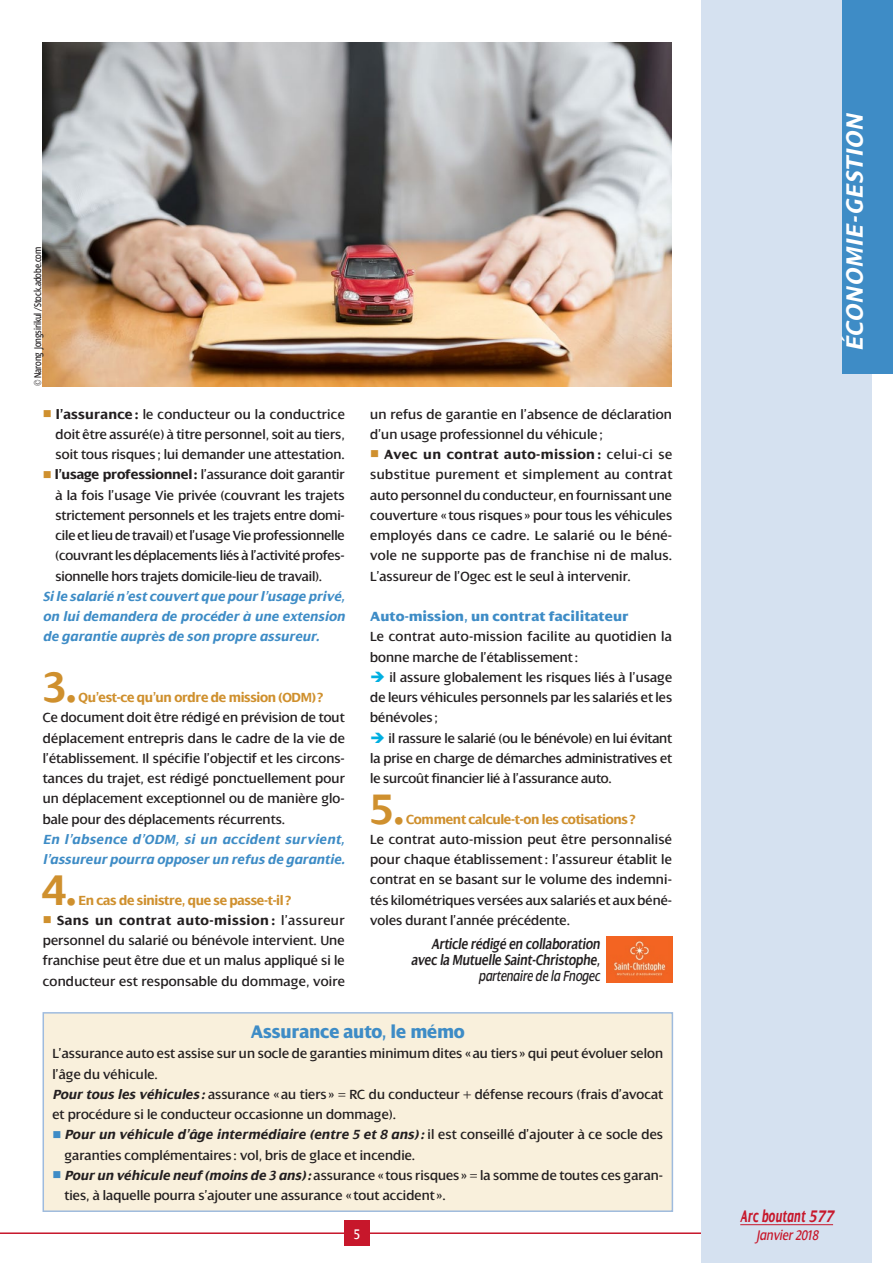
<style>
.page{position:relative;width:893px;height:1263px;background:#fff}
.page>*{position:absolute;margin:0;border:0;box-sizing:border-box;transform-origin:0 0}
.t1{font:700 45.9px "Dialog";color:#cf902e;scale:.96 1}
.t2{font:italic 700 25.5px "Dialog";color:#fff}
.t3{font:800 19.5px "Dialog";letter-spacing:-.01em;color:#3e8cc6;scale:.9 1}
.t4{font:italic 700 18px "Dialog";letter-spacing:.02em;color:#c7172b;scale:.65 1}
.t5{font:600 15.75px/15.8px "Dialog";color:#231f20;text-align:right;scale:.8 1}
.t6{font:italic 15.75px "Dialog";color:#231f20;scale:.8 1}
.t7{font:italic 15px "Dialog";color:#c7172b;scale:.85 1}
.t8{font:15px "Dialog";color:#fff;scale:.85 1}
.t9{font:14.25px/20.2px "Dialog";color:#231f20;text-align:justify}
.t10{font:italic 700 14.25px/20.2px "Dialog";color:#3e8cc6;text-align:justify}
.t11{font:700 14.25px "Dialog";letter-spacing:-.025em;color:#cf902e;scale:.96 1}
.t12{font:800 14.25px "Dialog";color:#3e8cc6}
.t13{font:10.5px "Dialog";letter-spacing:-.01em;color:#231f20;scale:.8 1}
.s1{color:#cf902e}
.s2{font-weight:700}
.s3{color:#00afe1}
.s4{font-weight:700;font-style:italic}
.s5{color:#3e8cc6}
</style>
<div class="page">
<hr style="left:0;top:1232px;width:702px;height:2px;background:#c7172b">
<div style="left:702px;top:0;width:170px;height:1263px;background:#d5e1f0"></div>
<div style="left:344px;top:1220px;width:26px;height:26px;background:#c7172b"></div>
<div style="left:842px;top:0;width:51px;height:374px;background:#3e8cc6"></div>
<hr style="left:740px;top:1224px;width:93px;height:1px;background:#c7172b">
<img style="left:606px;top:936px;width:66px;height:46px">
<div style="left:43px;top:1013px;width:629px;height:198px;background:#f9f0dc"></div>
<div style="left:43px;top:1012px;width:630px;height:200px;border:2px solid #9ebbde"></div>
<img style="left:43px;top:42px;width:629px;height:344px">
<p class="t13" style="left:32px;top:386px;width:176px;rotate:-90deg">© Narong Jongsirikul /Stock.adobe.com</p>
<p class="t9" style="left:56px;top:404px;width:291px;text-indent:-13px"><span class="s1">■</span> <span class="s2">l’assurance :</span> le conducteur ou la conductrice doit être assuré(e) à titre personnel, soit au tiers, soit tous risques ; lui demander une attestation.</p>
<p class="t9" style="left:56px;top:465px;width:291px;text-indent:-13px"><span class="s1">■</span> <span class="s2">l’usage professionnel:</span> l’assurance doit garantir à la fois l’usage Vie privée (couvrant les trajets strictement personnels et les trajets entre domi&shy;cile et lieu de travail) et l’usage Vie professionnelle (couvrant les déplacements liés à l’activité profes&shy;sionnelle hors trajets domicile-lieu de travail).</p>
<p class="t10" style="left:43px;top:586px;width:303px">Si le salarié n’est couvert que pour l’usage privé, on lui demandera de procéder à une extension de garantie auprès de son propre assureur.</p>
<h1 class="t1" style="left:43px;top:662px;width:37px">3.</h1>
<p class="t11" style="left:79px;top:690px;width:257px">Qu’est-ce qu’un ordre de mission (ODM)?</p>
<p class="t9" style="left:43px;top:708px;width:303px">Ce document doit être rédigé en prévision de tout déplacement entrepris dans le cadre de la vie de l’établissement. Il spécifie l’objectif et les circons&shy;tances du trajet, est rédigé ponctuellement pour un déplacement exceptionnel ou de manière glo&shy;bale pour des déplacements récurrents.</p>
<p class="t10" style="left:43px;top:829px;width:303px">En l’absence d’ODM, si un accident survient, l’assureur pourra opposer un refus de garantie.</p>
<h1 class="t1" style="left:43px;top:865px;width:37px">4.</h1>
<p class="t11" style="left:79px;top:892px;width:223px">En cas de sinistre, que se passe-t-il?</p>
<p class="t9" style="left:43px;top:910px;width:304px"><span class="s1">■</span> <span class="s2">Sans un contrat auto-mission :</span> l’assureur personnel du salarié ou bénévole intervient. Une franchise peut être due et un malus appliqué si le conducteur est responsable du dommage, voire</p>
<p class="t9" style="left:370px;top:404px;width:303px">un refus de garantie en l’absence de déclaration d’un usage professionnel du véhicule ;</p>
<p class="t9" style="left:370px;top:444px;width:304px"><span class="s1">■</span> <span class="s2">Avec un contrat auto-mission :</span> celui-ci se substitue purement et simplement au contrat auto personnel du conducteur, en fournissant une couverture « tous risques » pour tous les véhicules employés dans ce cadre. Le salarié ou le béné&shy;vole ne supporte pas de franchise ni de malus.<br>L’assureur de l’Ogec est le seul à intervenir.</p>
<p class="t12" style="left:370px;top:609px;width:260px">Auto-mission, un contrat facilitateur</p>
<p class="t9" style="left:370px;top:627px;width:303px">Le contrat auto-mission facilite au quotidien la bonne marche de l’établissement:</p>
<p class="t9" style="left:370px;top:667px;width:304px"><span class="s3">➔</span> il assure globalement les risques liés à l’usage de leurs véhicules personnels par les salariés et les bénévoles ;</p>
<p class="t9" style="left:370px;top:728px;width:303px"><span class="s3">➔</span> il rassure le salarié (ou le bénévole) en lui évitant la prise en charge de démarches administratives et le surcoût financier lié à l’assurance auto.</p>
<h1 class="t1" style="left:370px;top:784px;width:37px">5.</h1>
<p class="t11" style="left:406px;top:811px;width:241px">Comment calcule-t-on les cotisations?</p>
<p class="t9" style="left:370px;top:829px;width:303px">Le contrat auto-mission peut être personnalisé pour chaque établissement: l’assureur établit le contrat en se basant sur le volume des indemni&shy;tés kilométriques versées aux salariés et aux béné&shy;voles durant l’année précédente.</p>
<p class="t5" style="left:411px;top:936px;width:241px">Article rédigé en collaboration avec la Mutuelle Saint-Christophe,</p>
<p class="t6" style="left:479px;top:967px;width:153px">partenaire de la Fnogec</p>
<h3 class="t3" style="left:251px;top:1021px;width:239px">Assurance auto, le mémo</h3>
<p class="t9" style="left:53px;top:1044px;width:612px;text-align:left">L’assurance auto est assise sur un socle de garanties minimum dites « au tiers » qui peut évoluer selon l’âge du véhicule.<br><span class="s4">Pour tous les véhicules :</span> assurance « au tiers » = RC du conducteur + défense recours (frais d’avocat et procédure si le conducteur occasionne un dommage).</p>
<p class="t9" style="left:65px;top:1125px;width:600px;text-indent:-12px"><span class="s5">■</span> <span class="s4">Pour un véhicule d’âge intermédiaire (entre 5 et 8 ans):</span> il est conseillé d’ajouter à ce socle des garanties complémentaires : vol, bris de glace et incendie.</p>
<p class="t9" style="left:65px;top:1165px;width:600px;text-indent:-12px"><span class="s5">■</span> <span class="s4">Pour un véhicule neuf (moins de 3 ans):</span> assurance « tous risques » = la somme de toutes ces garan&shy;ties, à laquelle pourra s’ajouter une assurance « tout accident ».</p>
<p class="t8" style="left:354px;top:1226px;width:9px">5</p>
<h2 class="t2" style="left:841px;top:351px;width:240px;rotate:-90deg">ÉCONOMIE-GESTION</h2>
<p class="t4" style="left:740px;top:1206px;width:145px">Arc boutant 577</p>
<p class="t7" style="left:755px;top:1227px;width:75px">Janvier 2018</p>
</div>
